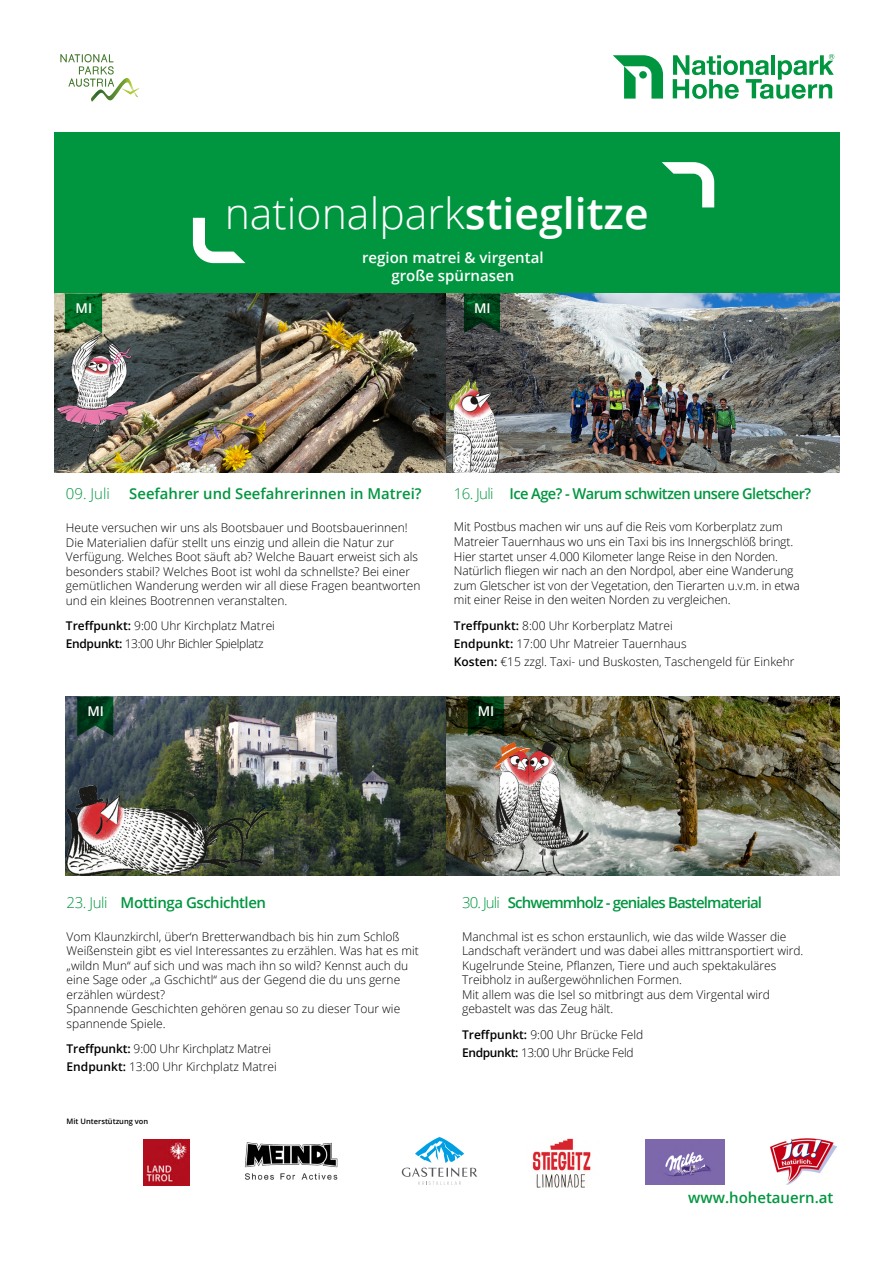
<style>
.page{position:relative;width:893px;height:1263px;background:#fff}
.page>*{position:absolute;margin:0;border:0;box-sizing:border-box;transform-origin:0 0}
.t1{font:300 42.75px "Open Sans";color:#fff}
.t2{font:600 15px "Open Sans";letter-spacing:-.04em;color:#00963f}
.t3{font:600 15px "Open Sans";color:#00963f}
.t4{font:600 15px "Open Sans";letter-spacing:-.06em;color:#00963f}
.t5{font:600 15px/17.9px "Open Sans";color:#fff;text-align:center}
.t6{font:300 15px "Open Sans";color:#00963f}
.t7{font:600 13.5px "Open Sans";color:#fff}
.t8{font:300 12px/14.5px "Open Sans";color:#000}
.t9{font:300 12px/18px "Open Sans";letter-spacing:-.03em;color:#000}
.t10{font:600 7.5px "Open Sans";color:#000}
.s1{font-weight:600}
.s2{font-weight:300}
</style>
<div class="page">
<img style="left:66px;top:697px;width:774px;height:178px">
<div style="left:54px;top:132px;width:786px;height:161px;background:#00963f"></div>
<img style="left:54px;top:293px;width:786px;height:179px">
<svg style="left:673px;top:54px;width:161px;height:45px"></svg>
<svg style="left:613px;top:55px;width:50px;height:44px"></svg>
<svg style="left:65px;top:293px;width:37px;height:40px"></svg>
<svg style="left:77px;top:697px;width:36px;height:39px"></svg>
<svg style="left:468px;top:697px;width:36px;height:39px"></svg>
<svg style="left:662px;top:162px;width:52px;height:45px"></svg>
<svg style="left:193px;top:218px;width:52px;height:45px"></svg>
<svg style="left:60px;top:54px;width:79px;height:48px"></svg>
<img style="left:645px;top:1140px;width:80px;height:45px">
<img style="left:244px;top:1142px;width:94px;height:38px">
<img style="left:532px;top:1138px;width:59px;height:50px">
<img style="left:771px;top:1138px;width:65px;height:47px">
<svg style="left:402px;top:1137px;width:75px;height:48px"></svg>
<img style="left:143px;top:1140px;width:47px;height:46px">
<svg style="left:464px;top:293px;width:36px;height:40px"></svg>
<img style="left:462px;top:741px;width:150px;height:134px">
<img style="left:446px;top:377px;width:56px;height:95px">
<img style="left:67px;top:785px;width:201px;height:90px">
<img style="left:54px;top:333px;width:84px;height:139px">
<p class="t7" style="left:76px;top:299px;width:18px">MI</p>
<h1 class="t1" style="left:225px;top:184px;width:426px">nationalpark<span class="s1">stieglitze</span></h1>
<p class="t5" style="left:362px;top:248px;width:183px">region matrei &amp; virgental große spürnasen</p>
<p class="t7" style="left:474px;top:299px;width:18px">MI</p>
<p class="t6" style="left:66px;top:484px;width:45px">09. Juli</p>
<p class="t3" style="left:129px;top:484px;width:294px">Seefahrer und Seefahrerinnen in Matrei?</p>
<p class="t8" style="left:66px;top:520px;width:356px">Heute versuchen wir uns als Bootsbauer und Bootsbauerinnen!<br>Die Materialien dafür stellt uns einzig und allein die Natur zur Verfügung. Welches Boot säuft ab? Welche Bauart erweist sich als besonders stabil? Welches Boot ist wohl da schnellste? Bei einer gemütlichen Wanderung werden wir all diese Fragen beantworten und ein kleines Bootrennen veranstalten.</p>
<p class="t9" style="left:66px;top:616px;width:211px"><span class="s1">Treffpunkt:</span> 9:00 Uhr Kirchplatz Matrei<br><span class="s1">Endpunkt:</span> 13:00 Uhr Bichler Spielplatz</p>
<p class="t7" style="left:87px;top:702px;width:18px">MI</p>
<p class="t2" style="left:454px;top:483px;width:359px"><span class="s2">16. Juli</span> Ice Age? - Warum schwitzen unsere Gletscher?</p>
<p class="t8" style="left:454px;top:519px;width:347px">Mit Postbus machen wir uns auf die Reis vom Korberplatz zum Matreier Tauernhaus wo uns ein Taxi bis ins Innergschlöß bringt.<br>Hier startet unser 4.000 Kilometer lange Reise in den Norden.<br>Natürlich fliegen wir nach an den Nordpol, aber eine Wanderung zum Gletscher ist von der Vegetation, den Tierarten u.v.m. in etwa mit einer Reise in den weiten Norden zu vergleichen.</p>
<p class="t8" style="left:454px;top:616px;width:342px;line-height:18px"><span class="s1">Treffpunkt:</span> 8:00 Uhr Korberplatz Matrei<br><span class="s1">Endpunkt:</span> 17:00 Uhr Matreier Tauernhaus<br><span class="s1">Kosten:</span> €15 zzgl. Taxi- und Buskosten, Taschengeld für Einkehr</p>
<p class="t7" style="left:478px;top:702px;width:18px">MI</p>
<p class="t2" style="left:67px;top:892px;width:201px"><span class="s2">23. Juli</span> Mottinga Gschichtlen</p>
<p class="t8" style="left:67px;top:929px;width:354px">Vom Klaunzkirchl, über‘n Bretterwandbach bis hin zum Schloß Weißenstein gibt es viel Interessantes zu erzählen. Was hat es mit „wildn Mun“ auf sich und was mach ihn so wild? Kennst auch du eine Sage oder „a Gschichtl“ aus der Gegend die du uns gerne erzählen würdest?<br>Spannende Geschichten gehören genau so zu dieser Tour wie spannende Spiele.</p>
<p class="t8" style="left:67px;top:1040px;width:212px;line-height:18px"><span class="s1">Treffpunkt:</span> 9:00 Uhr Kirchplatz Matrei<br><span class="s1">Endpunkt:</span> 13:00 Uhr Kirchplatz Matrei</p>
<p class="t10" style="left:67px;top:1116px;width:83px">Mit Unterstützung von</p>
<p class="t4" style="left:462px;top:892px;width:301px"><span class="s2">30. Juli</span> Schwemmholz - geniales Bastelmaterial</p>
<p class="t8" style="left:462px;top:929px;width:343px">Manchmal ist es schon erstaunlich, wie das wilde Wasser die Landschaft verändert und was dabei alles mittransportiert wird.<br>Kugelrunde Steine, Pflanzen, Tiere und auch spektakuläres Treibholz in außergewöhnlichen Formen.<br>Mit allem was die Isel so mitbringt aus dem Virgental wird gebastelt was das Zeug hält.</p>
<p class="t9" style="left:462px;top:1025px;width:183px"><span class="s1">Treffpunkt:</span> 9:00 Uhr Brücke Feld<br><span class="s1">Endpunkt:</span> 13:00 Uhr Brücke Feld</p>
<p class="t3" style="left:688px;top:1188px;width:147px">www.hohetauern.at</p>
</div>
